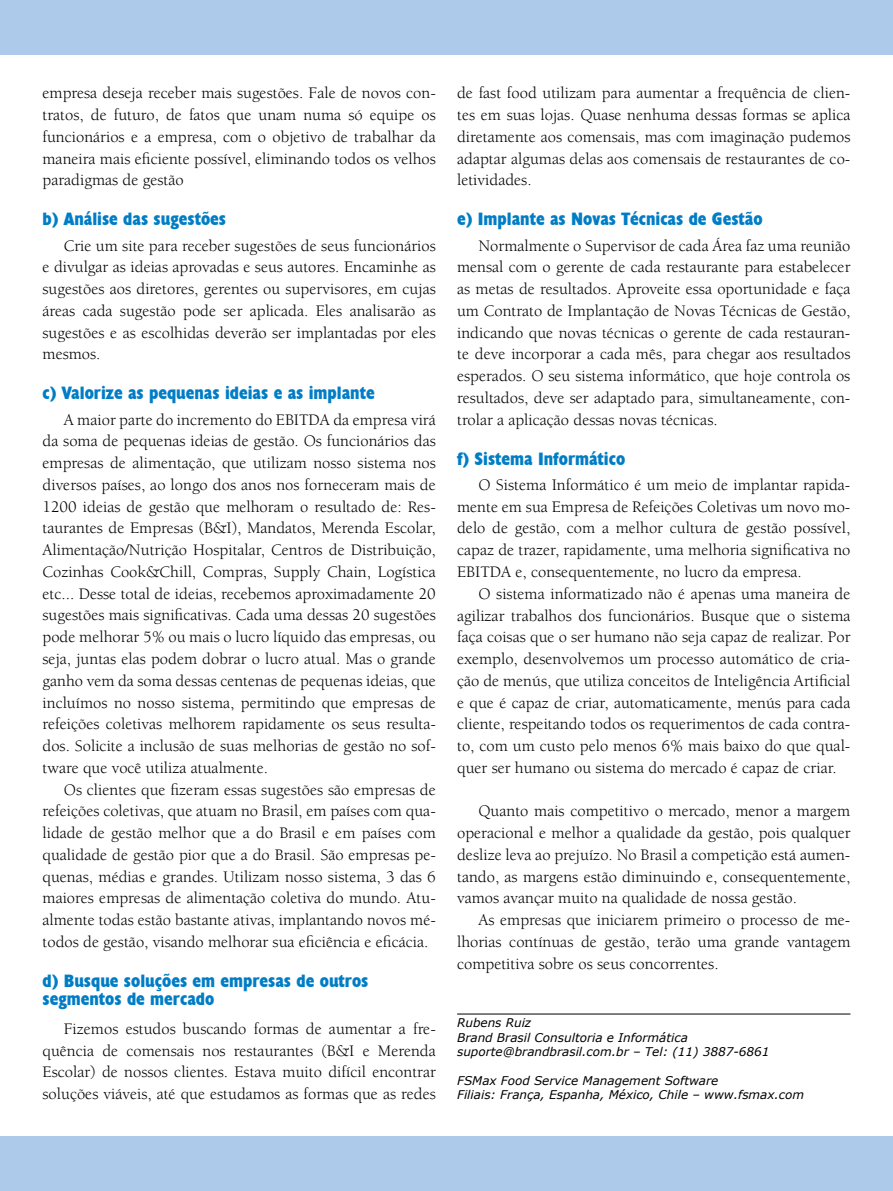
<style>
.page{position:relative;width:893px;height:1191px;background:#fff}
.page>*{position:absolute;margin:0;border:0;box-sizing:border-box;transform-origin:0 0}
.t1{font:700 condensed 18px/18.1px "Humanist 521 BT Xtra";color:#007dc5}
.t2{font:16.5px/21.8px "Berkeley";color:#000;text-align:justify}
.t3{font:italic 12px/14.4px "Verdana";color:#000}
</style>
<div class="page">
<div style="left:0;top:1137px;width:893px;height:54px;background:#adcaea"></div>
<div style="left:0;top:0;width:893px;height:54px;background:#adcaea"></div>
<hr style="left:457px;top:1013px;width:393px;height:1px;background:#000">
<p class="t2" style="left:43px;top:83px;width:395px">empresa deseja receber mais sugestões. Fale de novos con&shy;tratos, de futuro, de fatos que unam numa só equipe os funcionários e a empresa, com o objetivo de trabalhar da maneira mais eficiente possível, eliminando todos os velhos paradigmas de gestão</p>
<p class="t1" style="left:43px;top:210px;width:185px">b) Análise das sugestões</p>
<p class="t2" style="left:43px;top:235px;width:395px;text-indent:21px">Crie um site para receber sugestões de seus funcionários e divulgar as ideias aprovadas e seus autores. Encaminhe as sugestões aos diretores, gerentes ou supervisores, em cujas áreas cada sugestão pode ser aplicada. Eles analisarão as sugestões e as escolhidas deverão ser implantadas por eles mesmos.</p>
<p class="t1" style="left:43px;top:384px;width:334px">c) Valorize as pequenas ideias e as implante</p>
<p class="t2" style="left:43px;top:409px;width:395px;text-indent:21px">A maior parte do incremento do EBITDA da empresa virá da soma de pequenas ideias de gestão. Os funcionários das empresas de alimentação, que utilizam nosso sistema nos diversos países, ao longo dos anos nos forneceram mais de 1200 ideias de gestão que melhoram o resultado de: Res&shy;taurantes de Empresas (B&amp;I), Mandatos, Merenda Escolar, Alimentação/Nutrição Hospitalar, Centros de Distribuição, Cozinhas Cook&amp;Chill, Compras, Supply Chain, Logística etc... Desse total de ideias, recebemos aproximadamente 20 sugestões mais significativas. Cada uma dessas 20 sugestões pode melhorar 5% ou mais o lucro líquido das empresas, ou seja, juntas elas podem dobrar o lucro atual. Mas o grande ganho vem da soma dessas centenas de pequenas ideias, que incluímos no nosso sistema, permitindo que empresas de refeições coletivas melhorem rapidamente os seus resulta&shy;dos. Solicite a inclusão de suas melhorias de gestão no sof&shy;tware que você utiliza atualmente.</p>
<p class="t2" style="left:43px;top:779px;width:395px;text-indent:21px">Os clientes que fizeram essas sugestões são empresas de refeições coletivas, que atuam no Brasil, em países com qua&shy;lidade de gestão melhor que a do Brasil e em países com qualidade de gestão pior que a do Brasil. São empresas pe&shy;quenas, médias e grandes. Utilizam nosso sistema, 3 das 6 maiores empresas de alimentação coletiva do mundo. Atu&shy;almente todas estão bastante ativas, implantando novos mé&shy;todos de gestão, visando melhorar sua eficiência e eficácia.</p>
<p class="t1" style="left:43px;top:971px;width:327px">d) Busque soluções em empresas de outros segmentos de mercado</p>
<p class="t2" style="left:43px;top:1018px;width:395px;text-indent:21px">Fizemos estudos buscando formas de aumentar a fre&shy;quência de comensais nos restaurantes (B&amp;I e Merenda Escolar) de nossos clientes. Estava muito difícil encontrar soluções viáveis, até que estudamos as formas que as redes</p>
<p class="t2" style="left:457px;top:83px;width:395px">de fast food utilizam para aumentar a frequência de clien&shy;tes em suas lojas. Quase nenhuma dessas formas se aplica diretamente aos comensais, mas com imaginação pudemos adaptar algumas delas aos comensais de restaurantes de co&shy;letividades.</p>
<p class="t1" style="left:457px;top:210px;width:307px">e) Implante as Novas Técnicas de Gestão</p>
<p class="t2" style="left:457px;top:235px;width:395px;text-indent:21px">Normalmente o Supervisor de cada Área faz uma reunião mensal com o gerente de cada restaurante para estabelecer as metas de resultados. Aproveite essa oportunidade e faça um Contrato de Implantação de Novas Técnicas de Gestão, indicando que novas técnicas o gerente de cada restauran&shy;te deve incorporar a cada mês, para chegar aos resultados esperados. O seu sistema informático, que hoje controla os resultados, deve ser adaptado para, simultaneamente, con&shy;trolar a aplicação dessas novas técnicas.</p>
<p class="t1" style="left:457px;top:449px;width:170px">f) Sistema Informático</p>
<p class="t2" style="left:457px;top:474px;width:395px;text-indent:21px">O Sistema Informático é um meio de implantar rapida&shy;mente em sua Empresa de Refeições Coletivas um novo mo&shy;delo de gestão, com a melhor cultura de gestão possível, capaz de trazer, rapidamente, uma melhoria significativa no EBITDA e, consequentemente, no lucro da empresa.</p>
<p class="t2" style="left:457px;top:583px;width:395px;text-indent:21px">O sistema informatizado não é apenas uma maneira de agilizar trabalhos dos funcionários. Busque que o sistema faça coisas que o ser humano não seja capaz de realizar. Por exemplo, desenvolvemos um processo automático de cria&shy;ção de menús, que utiliza conceitos de Inteligência Artificial e que é capaz de criar, automaticamente, menús para cada cliente, respeitando todos os requerimentos de cada contra&shy;to, com um custo pelo menos 6% mais baixo do que qual&shy;quer ser humano ou sistema do mercado é capaz de criar.</p>
<p class="t2" style="left:457px;top:800px;width:395px;text-indent:21px">Quanto mais competitivo o mercado, menor a margem operacional e melhor a qualidade da gestão, pois qualquer deslize leva ao prejuízo. No Brasil a competição está aumen&shy;tando, as margens estão diminuindo e, consequentemente, vamos avançar muito na qualidade de nossa gestão.</p>
<p class="t2" style="left:457px;top:909px;width:395px;text-indent:21px">As empresas que iniciarem primeiro o processo de me&shy;lhorias contínuas de gestão, terão uma grande vantagem competitiva sobre os seus concorrentes.</p>
<p class="t3" style="left:457px;top:1015px;width:314px">Rubens Ruiz<br>Brand Brasil Consultoria e Informática suporte@brandbrasil.com.br – Tel: (11) 3887-6861</p>
<p class="t3" style="left:457px;top:1073px;width:349px">FSMax Food Service Management Software<br>Filiais: França, Espanha, México, Chile – www.fsmax.com</p>
</div>
